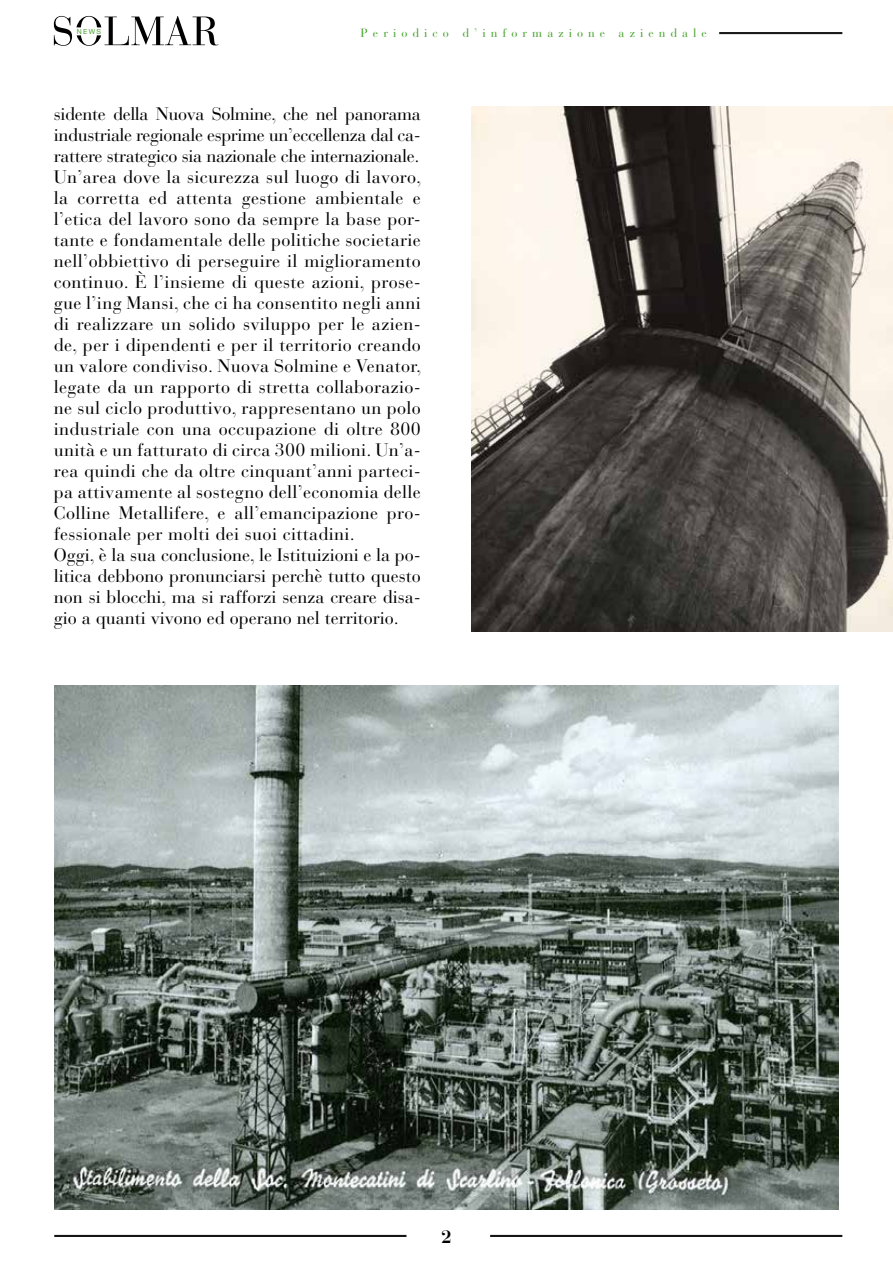
<style>
.page{position:relative;width:893px;height:1263px;background:#fff}
.page>*{position:absolute;margin:0;border:0;box-sizing:border-box;transform-origin:0 0}
.t1{font:18px/21px "Bauer Bodoni Std";letter-spacing:.02em;color:#000}
.t2{font:700 18px "Bauer Bodoni Std";color:#000}
.t3{font:12px "Bauer Bodoni Std";letter-spacing:.42em;color:#44a12b}
.t4{font:6.9px "Helvetica Neue";color:#44a12b}
</style>
<div class="page">
<hr style="left:719px;top:33px;width:123px;height:1px;background:#000">
<hr style="left:719px;top:32px;width:123px;height:1px;background:#000">
<hr style="left:54px;top:1236px;width:352px;height:1px;background:#000">
<hr style="left:54px;top:1235px;width:352px;height:1px;background:#000">
<hr style="left:490px;top:1236px;width:352px;height:1px;background:#000">
<hr style="left:490px;top:1235px;width:352px;height:1px;background:#000">
<svg style="left:54px;top:16px;width:164px;height:30px"></svg>
<img style="left:54px;top:685px;width:785px;height:524px">
<img style="left:471px;top:106px;width:421px;height:525px">
<p class="t4" style="left:77px;top:27px;width:26px">NEWS</p>
<p class="t3" style="left:361px;top:25px;width:348px">Periodico d’informazione aziendale</p>
<p class="t1" style="left:54px;top:103px;width:369px">sidente della Nuova Solmine, che nel panorama industriale regionale esprime un’eccellenza dal ca&shy;rattere strategico sia nazionale che internazionale.<br>Un’area dove la sicurezza sul luogo di lavoro, la corretta ed attenta gestione ambientale e l’etica del lavoro sono da sempre la base por&shy;tante e fondamentale delle politiche societarie nell’obbiettivo di perseguire il miglioramento continuo. È l’insieme di queste azioni, prose&shy;gue l’ing Mansi, che ci ha consentito negli anni di realizzare un solido sviluppo per le azien&shy;de, per i dipendenti e per il territorio creando un valore condiviso. Nuova Solmine e Venator, legate da un rapporto di stretta collaborazio&shy;ne sul ciclo produttivo, rappresentano un polo industriale con una occupazione di oltre 800 unità e un fatturato di circa 300 milioni. Un’a&shy;rea quindi che da oltre cinquant’anni parteci&shy;pa attivamente al sostegno dell’economia delle Colline Metallifere, e all’emancipazione pro&shy;fessionale per molti dei suoi cittadini.<br>Oggi, è la sua conclusione, le Istituizioni e la po&shy;litica debbono pronunciarsi perchè tutto questo non si blocchi, ma si rafforzi senza creare disa&shy;gio a quanti vivono ed operano nel territorio.</p>
<p class="t2" style="left:441px;top:1225px;width:12px">2</p>
</div>
